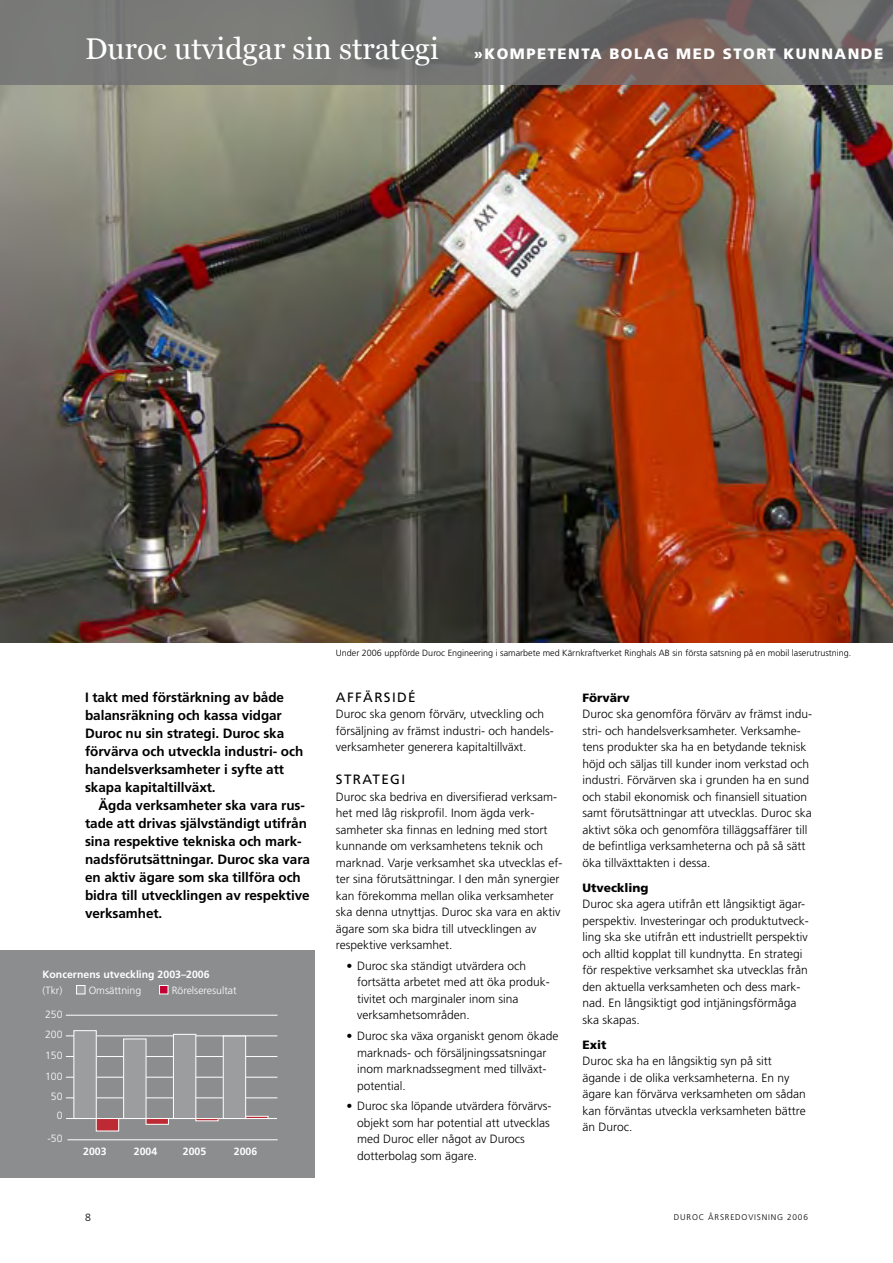
<style>
.page{position:relative;width:893px;height:1263px;background:#fff}
.page>*{position:absolute;margin:0;border:0;box-sizing:border-box;transform-origin:0 0}
.t1{font:900 15px "Frutiger";letter-spacing:.1em;color:#fff}
.t2{font:700 13.5px/18px "Frutiger";letter-spacing:-.005em;color:#000}
.t3{font:13.5px "Frutiger";letter-spacing:.1em;color:#000}
.t4{font:300 12px/16.5px "Frutiger";color:#000}
.t5{font:900 12px "Frutiger";color:#000}
.t6{font:300 10.5px "Frutiger";color:#fff}
.t7{font:700 10.5px "Frutiger";color:#fff}
.t8{font:300 9px "Frutiger";color:#000}
.t9{font:300 8.25px "Frutiger";letter-spacing:.1em;color:#000}
.s1{font-family:"Georgia";font-weight:400;font-size:30px}
</style>
<div class="page">
<div style="left:0;top:950px;width:315px;height:228px;background:#8c8d8f"></div>
<img style="left:0;top:85px;width:893px;height:557px">
<hr style="left:66px;top:1118px;width:211px;height:1px;background:#fff">
<hr style="left:66px;top:1097px;width:211px;height:1px;background:#fff">
<hr style="left:66px;top:1077px;width:211px;height:1px;background:#fff">
<hr style="left:66px;top:1056px;width:211px;height:1px;background:#fff">
<hr style="left:66px;top:1035px;width:211px;height:1px;background:#fff">
<hr style="left:66px;top:1015px;width:211px;height:1px;background:#fff">
<div style="left:245px;top:1116px;width:23px;height:3px;border:1px solid #fff"></div>
<div style="left:223px;top:1036px;width:23px;height:82px;background:#9c9d9f"></div>
<div style="left:223px;top:1036px;width:23px;height:83px;border:1px solid #fff"></div>
<div style="left:195px;top:1118px;width:24px;height:3px;border:1px solid #fff"></div>
<div style="left:173px;top:1034px;width:23px;height:84px;background:#9c9d9f"></div>
<div style="left:173px;top:1034px;width:23px;height:85px;border:1px solid #fff"></div>
<div style="left:146px;top:1118px;width:22px;height:6px;background:#bd2a33"></div>
<div style="left:146px;top:1118px;width:23px;height:7px;border:1px solid #fff"></div>
<div style="left:124px;top:1039px;width:22px;height:79px;background:#9c9d9f"></div>
<div style="left:123px;top:1038px;width:23px;height:81px;border:1px solid #fff"></div>
<div style="left:96px;top:1118px;width:23px;height:13px;background:#bd2a33"></div>
<div style="left:96px;top:1118px;width:23px;height:13px;border:1px solid #fff"></div>
<div style="left:74px;top:1031px;width:22px;height:87px;background:#9c9d9f"></div>
<div style="left:73px;top:1030px;width:24px;height:89px;border:1px solid #fff"></div>
<hr style="left:68px;top:1139px;width:210px;height:1px;background:#fff">
<div style="left:77px;top:985px;width:8px;height:9px;background:#9c9d9f"></div>
<div style="left:76px;top:985px;width:9px;height:9px;border:1px solid #fff"></div>
<div style="left:160px;top:985px;width:8px;height:9px;background:#c10033"></div>
<div style="left:159px;top:985px;width:9px;height:9px;border:1px solid #fff"></div>
<svg style="left:0;top:0;width:893px;height:85px;background:#757370"></svg>
<p class="t1" style="left:85px;top:45px;width:800px"><span class="s1">Duroc utvidgar sin strategi</span> »KOMPETENTA BOLAG MED STORT KUNNANDE</p>
<p class="t2" style="left:85px;top:688px;width:220px">I takt med förstärkning av både balansräkning och kassa vidgar<br>Duroc nu sin strategi. Duroc ska förvärva och utveckla industri- och handelsverksamheter i syfte att skapa kapitaltillväxt.</p>
<p class="t2" style="left:85px;top:796px;width:227px;text-indent:13px">Ägda verksamheter ska vara rus&shy;tade att drivas självständigt utifrån sina respektive tekniska och mark&shy;nadsförutsättningar. Duroc ska vara en aktiv ägare som ska tillföra och bidra till utvecklingen av respektive verksamhet.</p>
<p class="t7" style="left:43px;top:968px;width:169px">Koncernens utveckling 2003–2006</p>
<p class="t6" style="left:43px;top:984px;width:21px">(Tkr)</p>
<p class="t6" style="left:89px;top:984px;width:54px">Omsättning</p>
<p class="t6" style="left:172px;top:984px;width:66px">Rörelseresultat</p>
<p class="t6" style="left:45px;top:1008px;width:19px">250</p>
<p class="t6" style="left:45px;top:1029px;width:19px">200</p>
<p class="t6" style="left:45px;top:1049px;width:19px">150</p>
<p class="t6" style="left:45px;top:1070px;width:19px">100</p>
<p class="t6" style="left:51px;top:1091px;width:13px">50</p>
<p class="t6" style="left:57px;top:1109px;width:7px">0</p>
<p class="t6" style="left:47px;top:1132px;width:17px">-50</p>
<p class="t7" style="left:83px;top:1145px;width:25px">2003</p>
<p class="t7" style="left:134px;top:1145px;width:25px">2004</p>
<p class="t7" style="left:183px;top:1145px;width:25px">2005</p>
<p class="t7" style="left:234px;top:1145px;width:25px">2006</p>
<p class="t8" style="left:336px;top:647px;width:517px">Under 2006 uppförde Duroc Engineering i samarbete med Kärnkraftverket Ringhals AB sin första satsning på en mobil laserutrustning.</p>
<p class="t3" style="left:336px;top:689px;width:81px">AFFÄRSIDÉ</p>
<p class="t4" style="left:336px;top:706px;width:220px">Duroc ska genom förvärv, utveckling och försäljning av främst industri- och handels&shy;verksamheter generera kapitaltillväxt.</p>
<p class="t3" style="left:336px;top:771px;width:71px">STRATEGI</p>
<p class="t4" style="left:336px;top:788px;width:228px">Duroc ska bedriva en diversifierad verksam&shy;het med låg riskprofil. Inom ägda verk&shy;samheter ska finnas en ledning med stort kunnande om verksamhetens teknik och marknad. Varje verksamhet ska utvecklas ef&shy;ter sina förutsättningar. I den mån synergier kan förekomma mellan olika verksamheter ska denna utnyttjas. Duroc ska vara en aktiv ägare som ska bidra till utvecklingen av respektive verksamhet.</p>
<p class="t4" style="left:357px;top:957px;width:192px;text-indent:-11px">• Duroc ska ständigt utvärdera och fortsätta arbetet med att öka produk&shy;tivitet och marginaler inom sina verksamhetsområden.</p>
<p class="t4" style="left:357px;top:1028px;width:203px;text-indent:-11px">• Duroc ska växa organiskt genom ökade marknads- och försäljningssatsningar inom marknadssegment med tillväxt&shy;potential.</p>
<p class="t4" style="left:357px;top:1098px;width:194px;text-indent:-11px">• Duroc ska löpande utvärdera förvärvs&shy;objekt som har potential att utvecklas med Duroc eller något av Durocs dotterbolag som ägare.</p>
<p class="t5" style="left:583px;top:690px;width:49px">Förvärv</p>
<p class="t4" style="left:583px;top:706px;width:231px">Duroc ska genomföra förvärv av främst indu&shy;stri- och handelsverksamheter. Verksamhe&shy;tens produkter ska ha en betydande teknisk höjd och säljas till kunder inom verkstad och industri. Förvärven ska i grunden ha en sund och stabil ekonomisk och finansiell situation samt förutsättningar att utvecklas. Duroc ska aktivt söka och genomföra tilläggsaffärer till de befintliga verksamheterna och på så sätt öka tillväxttakten i dessa.</p>
<p class="t5" style="left:583px;top:880px;width:68px">Utveckling</p>
<p class="t4" style="left:583px;top:896px;width:228px">Duroc ska agera utifrån ett långsiktigt ägar&shy;perspektiv. Investeringar och produktutveck&shy;ling ska ske utifrån ett industriellt perspektiv och alltid kopplat till kundnytta. En strategi för respektive verksamhet ska utvecklas från den aktuella verksamheten och dess mark&shy;nad. En långsiktigt god intjäningsförmåga ska skapas.</p>
<p class="t5" style="left:583px;top:1037px;width:25px">Exit</p>
<p class="t4" style="left:583px;top:1053px;width:225px">Duroc ska ha en långsiktig syn på sitt ägande i de olika verksamheterna. En ny ägare kan förvärva verksamheten om sådan kan förväntas utveckla verksamheten bättre än Duroc.</p>
<p class="t9" style="left:674px;top:1213px;width:135px">DUROC ÅRSREDOVISNING 2006</p>
</div>
